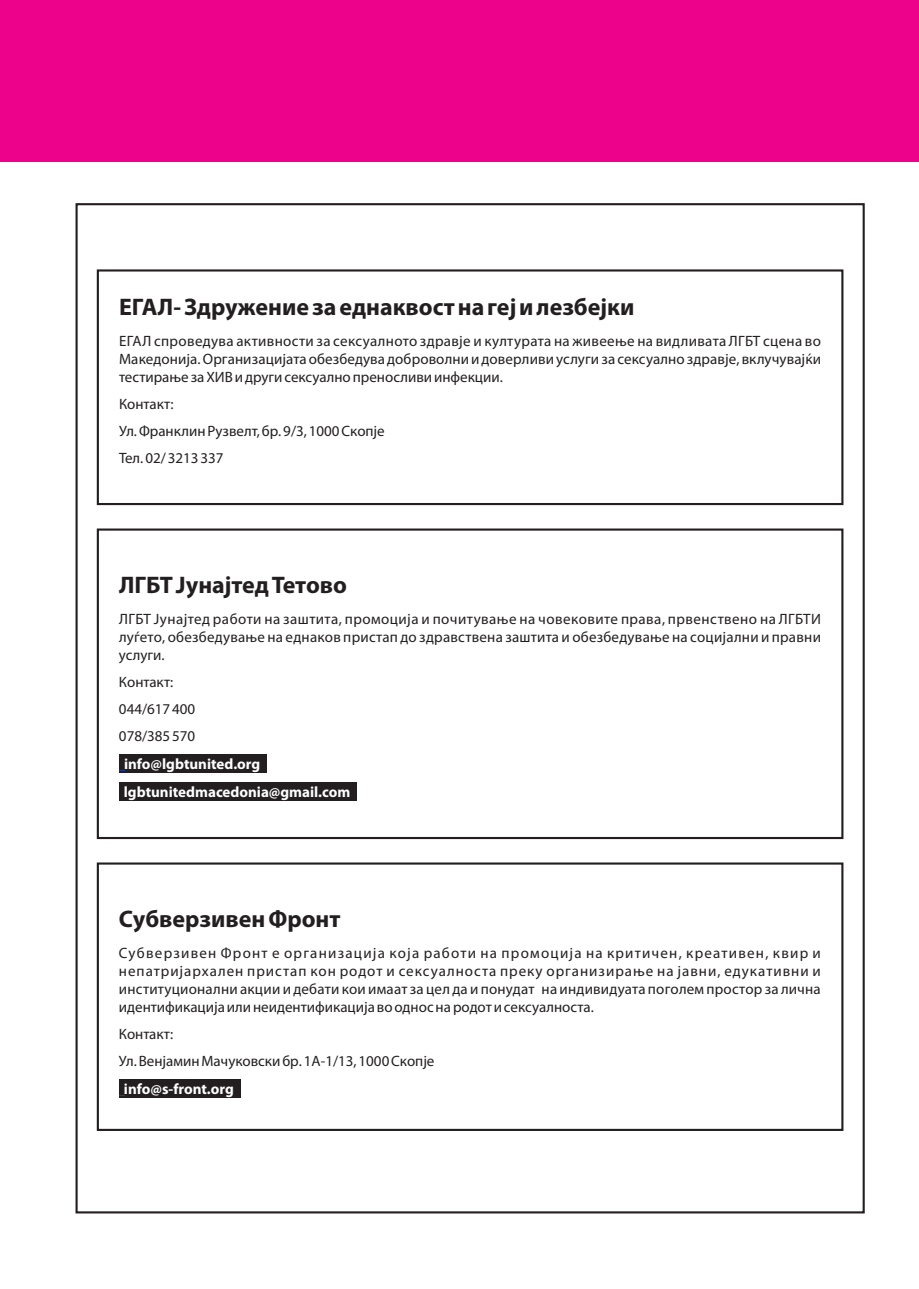
<style>
.page{position:relative;width:919px;height:1289px;background:#fff}
.page>*{position:absolute;margin:0;border:0;box-sizing:border-box;transform-origin:0 0}
.t1{font:700 24px "Myriad Pro";color:#231f20}
.t2{font:15px/18px "Myriad Pro";color:#231f20;text-align:justify}
.t3{font:700 15px/27.9px "Myriad Pro";color:#fff}
</style>
<div class="page">
<div style="left:0;top:0;width:918px;height:162px;background:#ed028c"></div>
<div style="left:119px;top:754px;width:6px;height:18px;background:#231f20"></div>
<div style="left:125px;top:754px;width:134px;height:18px;background:#231f20"></div>
<div style="left:260px;top:754px;width:7px;height:18px;background:#231f20"></div>
<div style="left:119px;top:782px;width:6px;height:18px;background:#231f20"></div>
<div style="left:125px;top:782px;width:229px;height:18px;background:#231f20"></div>
<hr style="left:353px;top:782px;width:3px;height:18px;background:#231f20">
<div style="left:119px;top:1079px;width:6px;height:18px;background:#231f20"></div>
<div style="left:125px;top:1078px;width:115px;height:19px;background:#231f20"></div>
<div style="left:97px;top:269px;width:746px;height:236px;border:2px solid #231f20"></div>
<div style="left:97px;top:528px;width:746px;height:311px;border:2px solid #231f20"></div>
<div style="left:97px;top:862px;width:746px;height:268px;border:2px solid #231f20"></div>
<h1 class="t1" style="left:119px;top:297px;width:516px">ЕГАЛ- Здружение за еднаквост на геј и лезбејки</h1>
<p class="t2" style="left:119px;top:333px;width:703px">ЕГАЛ спроведува активности за сексуалното здравје и културата на живеење на видливата ЛГБТ сцена во Македонија.Организацијата обезбедува доброволни и доверливи услуги за сексуално здравје, вклучувајќи тестирање за ХИВ и други сексуално преносливи инфекции.</p>
<p class="t2" style="left:119px;top:391px;width:267px;line-height:27px;text-align:left">Контакт:<br>Ул. Франклин Рузвелт, бр. 9/3, 1000 Скопје<br>Тел. 02/ 3213 337</p>
<h1 class="t1" style="left:119px;top:575px;width:229px">ЛГБТ Јунајтед Тетово</h1>
<p class="t2" style="left:119px;top:611px;width:703px">ЛГБТ Јунајтед работи на заштита, промоција и почитување на човековите права, првенствено на ЛГБТИ луѓето, обезбедување на еднаков пристап до здравствена заштита и обезбедување на социјални и правни услуги.</p>
<p class="t2" style="left:119px;top:669px;width:78px;line-height:27px;text-align:left">Контакт:<br>044/617 400<br>078/385 570</p>
<p class="t3" style="left:124px;top:751px;width:228px">info@lgbtunited.org lgbtunitedmacedonia@gmail.com</p>
<h1 class="t1" style="left:119px;top:909px;width:223px">Субверзивен Фронт</h1>
<p class="t2" style="left:119px;top:944px;width:703px">Субверзивен Фронт е организација која работи на промоција на критичен, креативен, квир и непатријархален пристап кон родот и сексуалноста преку организирање на јавни, едукативни и институционални акции и дебати кои имаат за цел да и понудат на индивидуата поголемпростор за лична идентификација или неидентификација во однос на родот и сексуалноста.</p>
<p class="t2" style="left:119px;top:1021px;width:317px;line-height:27px">Контакт:<br>Ул. Венјамин Мачуковски бр. 1А-1/13, 1000 Скопје</p>
<p class="t3" style="left:124px;top:1076px;width:111px">info@s-front.org</p>
</div>
